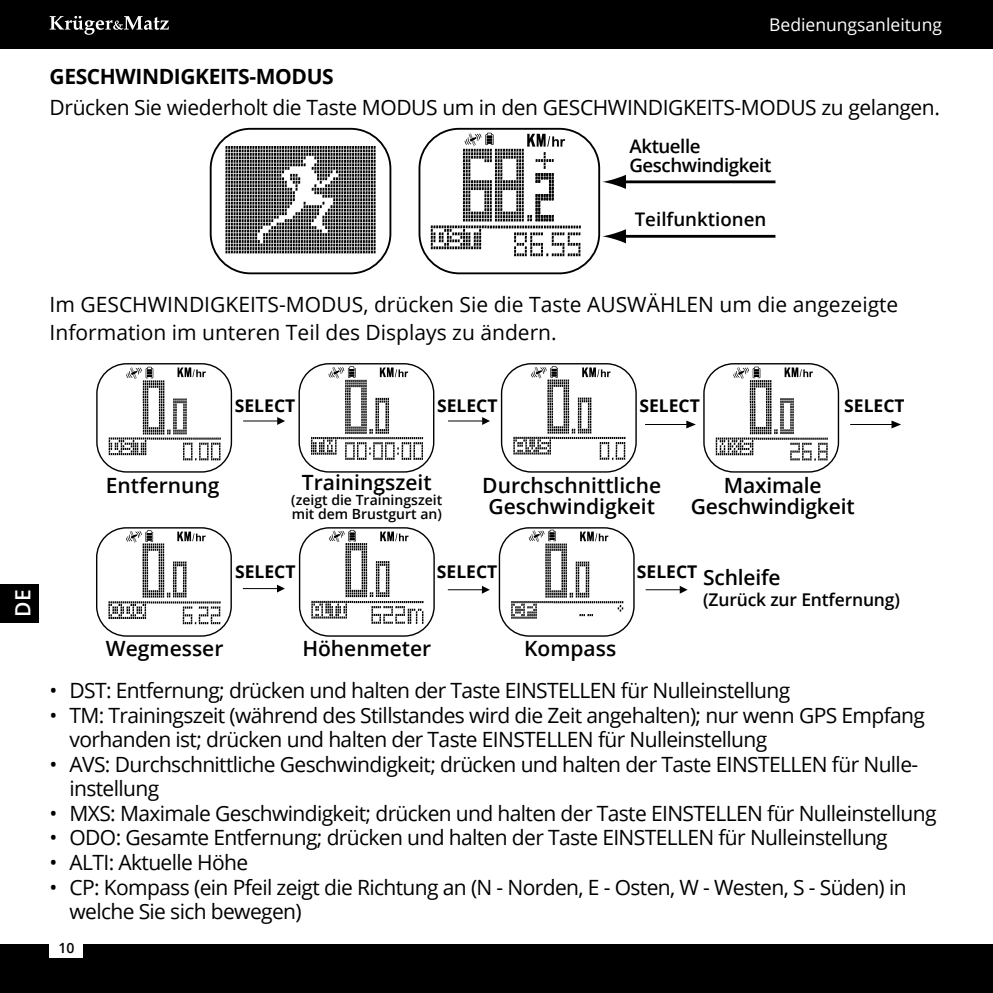
<style>
.page{position:relative;width:993px;height:993px;background:#fff}
.page>*{position:absolute;margin:0;border:0;box-sizing:border-box;transform-origin:0 0}
.t1{font:21px/24.5px "Open Sans";letter-spacing:-.03em;color:#000}
.t2{font:600 21px/21px "Open Sans";color:#000}
.t3{font:21px/28px "Open Sans";color:#000}
.t4{font:700 21px "Open Sans";letter-spacing:-.02em;color:#000}
.t5{font:600 21px "Open Sans";color:#fff}
.t6{font:600 18.55px/18.6px "Open Sans";letter-spacing:-.025em;color:#000}
.t7{font:600 18.55px "Open Sans";color:#000}
.t8{font:700 17.5px "Open Sans";color:#000}
.t9{font:600 17.5px "Open Sans";letter-spacing:-.01em;color:#000}
.t10{font:17.5px "Open Sans";color:#fff}
.t11{font:600 14px/14px "Open Sans";color:#000}
</style>
<div class="page">
<div style="left:0;top:0;width:992px;height:49px;background:#000"></div>
<svg style="left:50px;top:16px;width:119px;height:19px"></svg>
<div style="left:0;top:944px;width:992px;height:48px;background:#000"></div>
<div style="left:50px;top:940px;width:33px;height:17px;background:#fff"></div>
<div style="left:0;top:583px;width:39px;height:39px;background:#000"></div>
<div style="left:210px;top:128px;width:181px;height:146px;border:2px solid #000;border-radius:40px"></div>
<svg style="left:225px;top:146px;width:150px;height:107px;background:#7a7a7a"></svg>
<div style="left:418px;top:128px;width:182px;height:146px;border:2px solid #000;border-radius:40px"></div>
<svg style="left:430px;top:133px;width:150px;height:123px"></svg>
<hr style="left:621px;top:180px;width:154px;height:3px;background:#000">
<svg style="left:602px;top:175px;width:23px;height:14px"></svg>
<hr style="left:621px;top:235px;width:154px;height:3px;background:#000">
<svg style="left:602px;top:229px;width:23px;height:14px"></svg>
<div style="left:298px;top:363px;width:136px;height:109px;border:1px solid #000;border-radius:30px"></div>
<svg style="left:311px;top:366px;width:112px;height:93px"></svg>
<div style="left:299px;top:527px;width:135px;height:109px;border:1px solid #000;border-radius:30px"></div>
<svg style="left:311px;top:529px;width:112px;height:94px"></svg>
<div style="left:703px;top:363px;width:135px;height:109px;border:1px solid #000;border-radius:30px"></div>
<svg style="left:715px;top:366px;width:112px;height:94px"></svg>
<div style="left:500px;top:363px;width:136px;height:109px;border:1px solid #000;border-radius:30px"></div>
<svg style="left:513px;top:366px;width:112px;height:93px"></svg>
<div style="left:96px;top:527px;width:136px;height:109px;border:1px solid #000;border-radius:30px"></div>
<svg style="left:108px;top:530px;width:112px;height:94px"></svg>
<div style="left:498px;top:527px;width:136px;height:109px;border:1px solid #000;border-radius:30px"></div>
<svg style="left:511px;top:529px;width:112px;height:89px"></svg>
<hr style="left:243px;top:420px;width:34px;height:1px;background:#000">
<svg style="left:277px;top:417px;width:8px;height:8px"></svg>
<hr style="left:448px;top:420px;width:34px;height:1px;background:#000">
<svg style="left:482px;top:417px;width:8px;height:8px"></svg>
<hr style="left:645px;top:424px;width:41px;height:1px;background:#000">
<svg style="left:686px;top:420px;width:9px;height:8px"></svg>
<hr style="left:849px;top:424px;width:42px;height:1px;background:#000">
<svg style="left:891px;top:420px;width:9px;height:8px"></svg>
<hr style="left:447px;top:589px;width:35px;height:1px;background:#000">
<svg style="left:482px;top:586px;width:7px;height:7px"></svg>
<hr style="left:645px;top:589px;width:35px;height:1px;background:#000">
<svg style="left:679px;top:586px;width:8px;height:7px"></svg>
<hr style="left:243px;top:587px;width:34px;height:2px;background:#000">
<svg style="left:277px;top:584px;width:8px;height:8px"></svg>
<div style="left:96px;top:363px;width:136px;height:109px;border:1px solid #000;border-radius:30px"></div>
<svg style="left:109px;top:366px;width:112px;height:94px"></svg>
<p class="t10" style="left:769px;top:13px;width:174px">Bedienungsanleitung</p>
<p class="t4" style="left:50px;top:61px;width:285px">GESCHWINDIGKEITS-MODUS</p>
<p class="t1" style="left:50px;top:95px;width:891px">Drücken Sie wiederholt die Taste MODUS um in den GESCHWINDIGKEITS-MODUS zu gelangen.</p>
<p class="t6" style="left:629px;top:137px;width:143px">Aktuelle<br>Geschwindigkeit</p>
<p class="t7" style="left:634px;top:206px;width:133px">Teilfunktionen</p>
<p class="t3" style="left:50px;top:289px;width:850px">Im GESCHWINDIGKEITS-MODUS, drücken Sie die Taste AUSWÄHLEN um die angezeigte<br>Information im unteren Teil des Displays zu ändern.</p>
<p class="t8" style="left:235px;top:393px;width:62px">SELECT</p>
<p class="t8" style="left:437px;top:393px;width:62px">SELECT</p>
<p class="t8" style="left:639px;top:393px;width:62px">SELECT</p>
<p class="t8" style="left:843px;top:393px;width:62px">SELECT</p>
<p class="t5" style="left:9px;top:616px;width:29px;rotate:-90deg">DE</p>
<p class="t2" style="left:106px;top:474px;width:115px">Entfernung</p>
<p class="t2" style="left:302px;top:471px;width:131px">Trainingszeit</p>
<p class="t11" style="left:291px;top:492px;width:152px">(zeigt die Trainingszeit mit dem Brustgurt an)</p>
<p class="t2" style="left:482px;top:474px;width:180px">Durchschnittliche<br>Geschwindigkeit</p>
<p class="t2" style="left:690px;top:474px;width:165px;text-align:center">Maximale<br>Geschwindigkeit</p>
<p class="t8" style="left:235px;top:559px;width:62px">SELECT</p>
<p class="t8" style="left:437px;top:559px;width:62px">SELECT</p>
<p class="t8" style="left:636px;top:559px;width:62px">SELECT</p>
<p class="t2" style="left:703px;top:566px;width:79px">Schleife</p>
<p class="t9" style="left:703px;top:587px;width:198px">(Zurück zur Entfernung)</p>
<p class="t2" style="left:106px;top:637px;width:119px">Wegmesser</p>
<p class="t2" style="left:302px;top:637px;width:130px">Höhenmeter</p>
<p class="t2" style="left:524px;top:637px;width:94px">Kompass</p>
<p class="t1" style="left:50px;top:677px;width:741px">• DST: Entfernung; drücken und halten der Taste EINSTELLEN für Nulleinstellung</p>
<p class="t1" style="left:69px;top:702px;width:856px;text-indent:-20px">• TM: Trainingszeit (während des Stillstandes wird die Zeit angehalten); nur wenn GPS Empfang vorhanden ist; drücken und halten der Taste EINSTELLEN für Nulleinstellung</p>
<p class="t1" style="left:69px;top:751px;width:850px;text-indent:-20px">• AVS: Durchschnittliche Geschwindigkeit; drücken und halten der Taste EINSTELLEN für Nulle&shy;instellung</p>
<p class="t1" style="left:50px;top:800px;width:888px">• MXS: Maximale Geschwindigkeit; drücken und halten der Taste EINSTELLEN für Nulleinstellung</p>
<p class="t1" style="left:50px;top:824px;width:839px">• ODO: Gesamte Entfernung; drücken und halten der Taste EINSTELLEN für Nulleinstellung</p>
<p class="t1" style="left:50px;top:849px;width:200px">• ALTI: Aktuelle Höhe</p>
<p class="t1" style="left:69px;top:873px;width:838px;text-indent:-20px">• CP: Kompass (ein Pfeil zeigt die Richtung an (N - Norden, E - Osten, W - Westen, S - Süden) in welche Sie sich bewegen)</p>
<p class="t11" style="left:58px;top:939px;width:17px">10</p>
</div>
